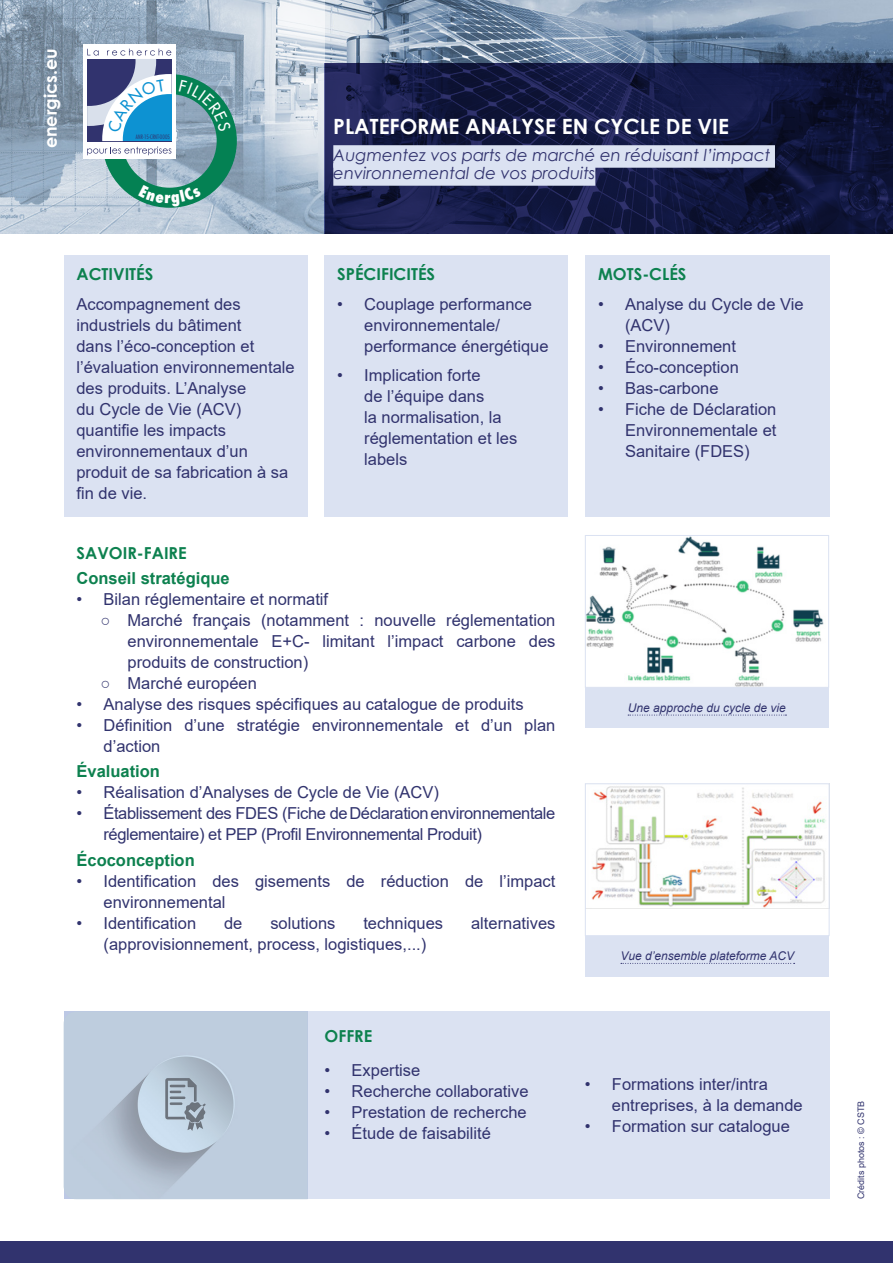
<style>
.page{position:relative;width:893px;height:1263px;background:#fff}
.page>*{position:absolute;margin:0;border:0;box-sizing:border-box;transform-origin:0 0}
.t1{font:700 21px "Century Gothic";color:#fff}
.t2{font:700 17.55px "Century Gothic";color:#fff}
.t3{font:16.5px/21px "Arial";color:#31336e}
.t4{font:16.5px/21px "Arial";letter-spacing:-.025em;color:#31336e}
.t5{font:italic 16.5px/18px "Century Gothic";color:#31336e}
.t6{font:700 16.5px "Century Gothic";color:#0d814f}
.t7{font:700 16.5px "Arial";color:#0d814f}
.t8{font:italic 12px "Arial";color:#31336e}
.t9{font:9px "Arial";color:#31336e}
.t10{font:300 condensed 5.85px "Futura Std";letter-spacing:.01em;color:#31336e}
</style>
<div class="page">
<div style="left:64px;top:1011px;width:766px;height:188px;background:#dbe2f2"></div>
<div style="left:64px;top:255px;width:244px;height:262px;background:#dbe2f2"></div>
<img style="left:325px;top:0;width:568px;height:64px">
<svg style="left:325px;top:64px;width:568px;height:170px;background:#141943"></svg>
<svg style="left:0;top:0;width:325px;height:234px;background:#a6b7c8"></svg>
<div style="left:333px;top:145px;width:442px;height:23px;background:#dbe2f2"></div>
<div style="left:333px;top:163px;width:262px;height:23px;background:#dbe2f2"></div>
<div style="left:83px;top:45px;width:93px;height:114px;background:#fff"></div>
<div style="left:324px;top:255px;width:244px;height:262px;background:#dbe2f2"></div>
<div style="left:585px;top:255px;width:245px;height:262px;background:#dbe2f2"></div>
<div style="left:0;top:1242px;width:893px;height:21px;background:#31336e"></div>
<svg style="left:64px;top:1011px;width:244px;height:188px;background:#b9c8d9"></svg>
<div style="left:585px;top:687px;width:244px;height:41px;background:#dbe2f2"></div>
<svg style="left:628px;top:715px;width:158px;height:1px"></svg>
<img style="left:587px;top:537px;width:237px;height:149px">
<div style="left:585px;top:535px;width:244px;height:153px;border:1px solid #dbe2f2"></div>
<img style="left:587px;top:786px;width:240px;height:123px">
<div style="left:585px;top:783px;width:244px;height:153px;border:1px solid #dbe2f2"></div>
<div style="left:585px;top:936px;width:244px;height:40px;background:#dbe2f2"></div>
<svg style="left:621px;top:963px;width:174px;height:1px"></svg>
<svg style="left:87px;top:49px;width:150px;height:159px"></svg>
<p class="t2" style="left:37px;top:148px;width:102px;rotate:-90deg">energics.eu</p>
<p class="t10" style="left:136px;top:134px;width:35px">ANR-15-CRNT-0005</p>
<p class="t1" style="left:333px;top:111px;width:397px">PLATEFORME ANALYSE EN CYCLE DE VIE</p>
<p class="t5" style="left:333px;top:146px;width:439px">Augmentez vos parts de marché en réduisant l’impact environnemental de vos produits</p>
<p class="t6" style="left:76px;top:262px;width:78px">ACTIVITÉS</p>
<p class="t3" style="left:76px;top:293px;width:220px">Accompagnement des industriels du bâtiment<br>dans l’éco-conception et l’évaluation environnementale des produits. L’Analyse<br>du Cycle de Vie (ACV) quantifie les impacts environnementaux d’un produit de sa fabrication à sa fin de vie.</p>
<p class="t6" style="left:337px;top:262px;width:100px">SPÉCIFICITÉS</p>
<p class="t3" style="left:364px;top:293px;width:186px;text-indent:-27px">• Couplage performance environnementale/ performance énergétique</p>
<p class="t3" style="left:364px;top:365px;width:155px;text-indent:-27px">• Implication forte<br>de l’équipe dans<br>la normalisation, la réglementation et les labels</p>
<p class="t6" style="left:77px;top:540px;width:112px">SAVOIR-FAIRE</p>
<p class="t7" style="left:77px;top:567px;width:155px">Conseil stratégique</p>
<p class="t3" style="left:77px;top:589px;width:253px">• Bilan réglementaire et normatif</p>
<p class="t3" style="left:128px;top:610px;width:429px;text-align:justify;text-indent:-27px">○ Marché français (notamment : nouvelle réglementation environnementale E+C- limitant l’impact carbone des produits de construction)</p>
<p class="t3" style="left:101px;top:673px;width:158px">○ Marché européen</p>
<p class="t3" style="left:77px;top:694px;width:449px">• Analyse des risques spécifiques au catalogue de produits</p>
<p class="t3" style="left:104px;top:715px;width:453px;text-indent:-27px">• Définition d’une stratégie environnementale et d’un plan d’action</p>
<p class="t7" style="left:77px;top:760px;width:85px">Évaluation</p>
<p class="t3" style="left:77px;top:782px;width:364px">• Réalisation d’Analyses de Cycle de Vie (ACV)</p>
<p class="t4" style="left:104px;top:803px;width:453px;text-indent:-27px">• Établissement des FDES (Fiche de Déclaration environnementale réglementaire) et PEP (Profil Environnemental Produit)</p>
<p class="t7" style="left:77px;top:848px;width:120px">Écoconception</p>
<p class="t3" style="left:104px;top:870px;width:453px;text-indent:-27px">• Identification des gisements de réduction de l’impact environnemental</p>
<p class="t3" style="left:77px;top:912px;width:121px">• Identification</p>
<p class="t3" style="left:224px;top:912px;width:20px">de</p>
<p class="t3" style="left:270px;top:912px;width:67px">solutions</p>
<p class="t3" style="left:363px;top:912px;width:81px">techniques</p>
<p class="t3" style="left:471px;top:912px;width:86px">alternatives</p>
<p class="t3" style="left:104px;top:933px;width:324px">(approvisionnement, process, logistiques,...)</p>
<p class="t6" style="left:325px;top:1023px;width:49px">OFFRE</p>
<p class="t3" style="left:325px;top:1059px;width:97px">• Expertise</p>
<p class="t3" style="left:325px;top:1080px;width:205px">• Recherche collaborative</p>
<p class="t3" style="left:325px;top:1101px;width:204px">• Prestation de recherche</p>
<p class="t3" style="left:325px;top:1122px;width:168px">• Étude de faisabilité</p>
<p class="t6" style="left:598px;top:262px;width:90px">MOTS-CLÉS</p>
<p class="t3" style="left:625px;top:293px;width:180px;text-indent:-27px">• Analyse du Cycle de Vie (ACV)</p>
<p class="t3" style="left:598px;top:335px;width:139px">• Environnement</p>
<p class="t3" style="left:598px;top:356px;width:142px">• Éco-conception</p>
<p class="t3" style="left:598px;top:377px;width:122px">• Bas-carbone</p>
<p class="t3" style="left:625px;top:398px;width:153px;text-align:justify;text-indent:-27px">• Fiche de Déclaration Environnementale et Sanitaire (FDES)</p>
<p class="t8" style="left:628px;top:700px;width:160px">Une approche du cycle de vie</p>
<p class="t8" style="left:621px;top:948px;width:175px">Vue d’ensemble plateforme ACV</p>
<p class="t3" style="left:612px;top:1073px;width:192px;text-indent:-27px">• Formations inter/intra entreprises, à la demande</p>
<p class="t3" style="left:585px;top:1115px;width:206px">• Formation sur catalogue</p>
<p class="t9" style="left:855px;top:1199px;width:100px;rotate:-90deg">Crédits photos : © CSTB</p>
</div>
